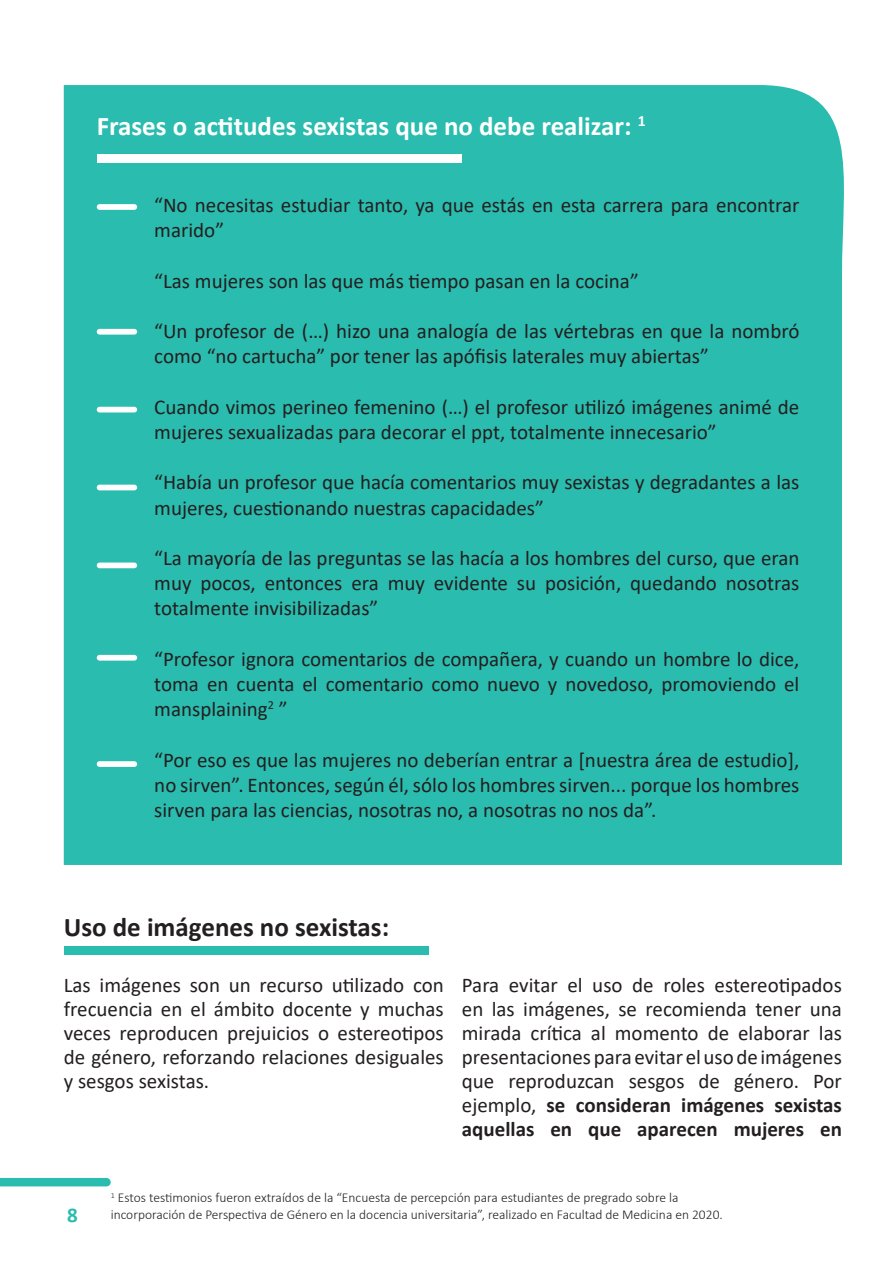
<style>
.page{position:relative;width:893px;height:1263px;background:#fff}
.page>*{position:absolute;margin:0;border:0;box-sizing:border-box;transform-origin:0 0}
.t1{font:700 27px "Calibri";color:#fff}
.t2{font:700 27px "Calibri";color:#231f20}
.t3{font:21px/24px "Calibri";color:#231f20;text-align:justify}
.t4{font:700 21px "Calibri";color:#2abcae}
.t5{font:300 13.5px/16.2px "Calibri";color:#231f20}
.s1{font-weight:700}
</style>
<div class="page">
<div style="left:64px;top:85px;width:780px;height:780px;background:#2abcae"></div>
<svg style="left:0;top:1178px;width:111px;height:8px"></svg>
<div style="left:64px;top:946px;width:364px;height:9px;background:#2abcae"></div>
<svg style="left:97px;top:155px;width:364px;height:8px"></svg>
<div style="left:97px;top:204px;width:40px;height:6px;background:#fff;border-radius:3px"></div>
<div style="left:97px;top:329px;width:40px;height:6px;background:#fff;border-radius:3px"></div>
<div style="left:97px;top:407px;width:40px;height:5px;background:#fff;border-radius:3px"></div>
<div style="left:97px;top:485px;width:40px;height:5px;background:#fff;border-radius:3px"></div>
<div style="left:97px;top:562px;width:40px;height:6px;background:#fff;border-radius:3px"></div>
<div style="left:97px;top:655px;width:40px;height:6px;background:#fff;border-radius:3px"></div>
<div style="left:97px;top:761px;width:40px;height:6px;background:#fff;border-radius:3px"></div>
<p class="t1" style="left:97px;top:107px;width:550px">Frases o actitudes sexistas que no debe realizar: <sup>1</sup></p>
<p class="t3" style="left:154px;top:192px;width:647px;line-height:25.2px">“No necesitas estudiar tanto, ya que estás en esta carrera para encontrar marido”</p>
<p class="t3" style="left:154px;top:268px;width:486px">“Las mujeres son las que más tiempo pasan en la cocina”</p>
<p class="t3" style="left:154px;top:318px;width:647px;line-height:25.2px">“Un profesor de (…) hizo una analogía de las vértebras en que la nombró como “no cartucha” por tener las apófisis laterales muy abiertas”</p>
<p class="t3" style="left:154px;top:394px;width:647px;line-height:25.2px">Cuando vimos perineo femenino (…) el profesor utilizó imágenes animé de mujeres sexualizadas para decorar el ppt, totalmente innecesario”</p>
<p class="t3" style="left:154px;top:469px;width:647px;line-height:25.2px">“Había un profesor que hacía comentarios muy sexistas y degradantes a las mujeres, cuestionando nuestras capacidades”</p>
<p class="t3" style="left:154px;top:545px;width:647px;line-height:25.2px">“La mayoría de las preguntas se las hacía a los hombres del curso, que eran muy pocos, entonces era muy evidente su posición, quedando nosotras totalmente invisibilizadas”</p>
<p class="t3" style="left:154px;top:646px;width:647px;line-height:25.2px">“Profesor ignora comentarios de compañera, y cuando un hombre lo dice, toma en cuenta el comentario como nuevo y novedoso, promoviendo el mansplaining<sup>2</sup> ”</p>
<p class="t3" style="left:154px;top:746px;width:647px;line-height:25.2px">“Por eso es que las mujeres no deberían entrar a [nuestra área de estudio], no sirven”. Entonces, según él, sólo los hombres sirven... porque los hombres sirven para las ciencias, nosotras no, a nosotras no nos da”.</p>
<p class="t2" style="left:64px;top:908px;width:327px">Uso de imágenes no sexistas:</p>
<p class="t3" style="left:64px;top:973px;width:382px">Las imágenes son un recurso utilizado con frecuencia en el ámbito docente y muchas veces reproducen prejuicios o estereotipos de género, reforzando relaciones desiguales y sesgos sexistas.</p>
<p class="t3" style="left:462px;top:973px;width:382px">Para evitar el uso de roles estereotipados en las imágenes, se recomienda tener una mirada crítica al momento de elaborar las presentaciones para evitar el uso de imágenes que reproduzcan sesgos de género. Por ejemplo, <span class="s1">se consideran imágenes sexistas aquellas en que aparecen mujeres en</span></p>
<p class="t4" style="left:67px;top:1200px;width:12px">8</p>
<p class="t5" style="left:111px;top:1190px;width:614px"><sup>1</sup> Estos testimonios fueron extraídos de la “Encuesta de percepción para estudiantes de pregrado sobre la incorporación de Perspectiva de Género en la docencia universitaria”, realizado en Facultad de Medicina en 2020.</p>
</div>
